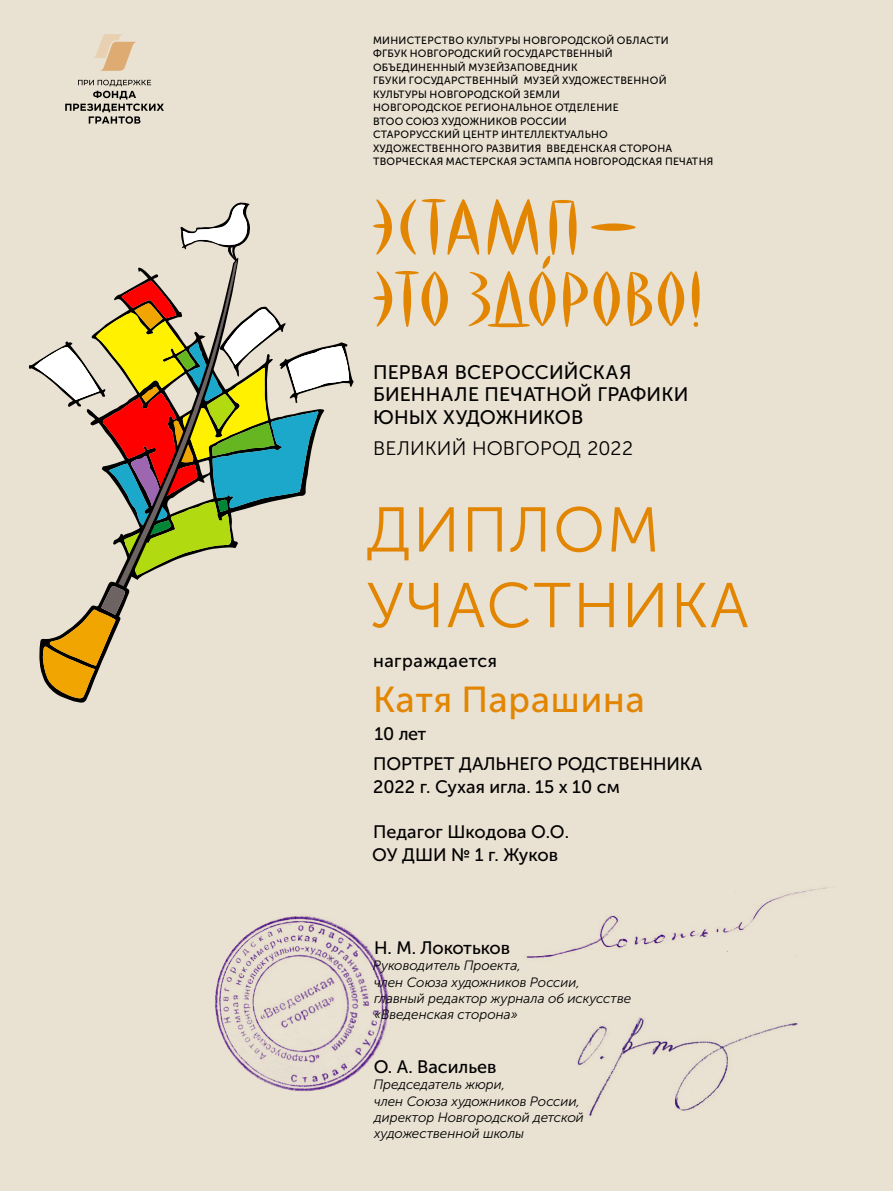
<style>
.page{position:relative;width:893px;height:1191px;background:#fff}
.page>*{position:absolute;margin:0;border:0;box-sizing:border-box;transform-origin:0 0}
.t1{font:63px/75.6px "Museo Sans Cyrl 300";letter-spacing:.025em;color:#e28500}
.t2{font:36px "Museo Sans Cyrl 500";letter-spacing:.025em;color:#e28500}
.t3{font:19.5px/22.5px "Museo Sans Cyrl 500";letter-spacing:.01em;color:#000}
.t4{font:19.5px "Museo Sans Cyrl 300";letter-spacing:.005em;color:#000}
.t5{font:18px "Museo Sans Cyrl 500";color:#000}
.t6{font:18px "Museo Sans Cyrl 500";letter-spacing:.025em;color:#000}
.t7{font:italic 13.5px/16.2px "Museo Sans Cyrl 300";color:#000}
.t8{font:10.5px/13.5px "Museo Sans Cyrl 500";letter-spacing:.025em;color:#000}
</style>
<div class="page">
<div style="left:0;top:0;width:893px;height:1190px;background:#e9e1d2"></div>
<svg style="left:94px;top:34px;width:43px;height:37px"></svg>
<svg style="left:65px;top:80px;width:99px;height:44px"></svg>
<svg style="left:28px;top:202px;width:326px;height:501px"></svg>
<svg style="left:658px;top:271px;width:26px;height:55px"></svg>
<svg style="left:692px;top:271px;width:8px;height:56px"></svg>
<svg style="left:373px;top:199px;width:279px;height:128px"></svg>
<img style="left:215px;top:914px;width:177px;height:177px;border-radius:89px">
<img style="left:577px;top:1017px;width:221px;height:99px">
<img style="left:526px;top:887px;width:301px;height:71px">
<p class="t8" style="left:373px;top:34px;width:342px">МИНИСТЕРСТВО КУЛЬТУРЫ НОВГОРОДСКОЙ ОБЛАСТИ<br>ФГБУК НОВГОРОДСКИЙ ГОСУДАРСТВЕННЫЙ<br>ОБЪЕДИНЕННЫЙ МУЗЕЙЗАПОВЕДНИК<br>ГБУКИ ГОСУДАРСТВЕННЫЙ МУЗЕЙ ХУДОЖЕСТВЕННОЙ КУЛЬТУРЫ НОВГОРОДСКОЙ ЗЕМЛИ<br>НОВГОРОДСКОЕ РЕГИОНАЛЬНОЕ ОТДЕЛЕНИЕ<br>ВТОО СОЮЗ ХУДОЖНИКОВ РОССИИ<br>СТАРОРУССКИЙ ЦЕНТР ИНТЕЛЛЕКТУАЛЬНО ХУДОЖЕСТВЕННОГО РАЗВИТИЯ ВВЕДЕНСКАЯ СТОРОНА ТВОРЧЕСКАЯ МАСТЕРСКАЯ ЭСТАМПА НОВГОРОДСКАЯ ПЕЧАТНЯ</p>
<h3 class="t3" style="left:373px;top:362px;width:317px">ПЕРВАЯ ВСЕРОССИЙСКАЯ<br>БИЕННАЛЕ ПЕЧАТНОЙ ГРАФИКИ<br>ЮНЫХ ХУДОЖНИКОВ</h3>
<h3 class="t4" style="left:373px;top:440px;width:261px">ВЕЛИКИЙ НОВГОРОД 2022</h3>
<h1 class="t1" style="left:367px;top:498px;width:384px">ДИПЛОМ<br>УЧАСТНИКА</h1>
<h3 class="t6" style="left:373px;top:653px;width:125px">награждается</h3>
<h2 class="t2" style="left:373px;top:685px;width:273px">Катя Парашина</h2>
<h3 class="t5" style="left:374px;top:726px;width:53px">10 лет</h3>
<h3 class="t5" style="left:373px;top:756px;width:331px">ПОРТРЕТ ДАЛЬНЕГО РОДСТВЕННИКА</h3>
<h3 class="t5" style="left:373px;top:779px;width:248px">2022 г. Сухая игла. 15 x 10 см</h3>
<h3 class="t5" style="left:373px;top:824px;width:198px">Педагог Шкодова О.О.</h3>
<h3 class="t5" style="left:372px;top:847px;width:187px">ОУ ДШИ № 1 г. Жуков</h3>
<h3 class="t5" style="left:374px;top:940px;width:138px">Н. М. Локотьков</h3>
<p class="t7" style="left:373px;top:959px;width:260px">Руководитель Проекта,<br>член Союза художников России, главный редактор журнала об искусстве «Введенская сторона»</p>
<h3 class="t5" style="left:374px;top:1059px;width:124px">О. А. Васильев</h3>
<p class="t7" style="left:373px;top:1077px;width:212px">Председатель жюри,<br>член Союза художников России, директор Новгородской детской художественной школы</p>
</div>
